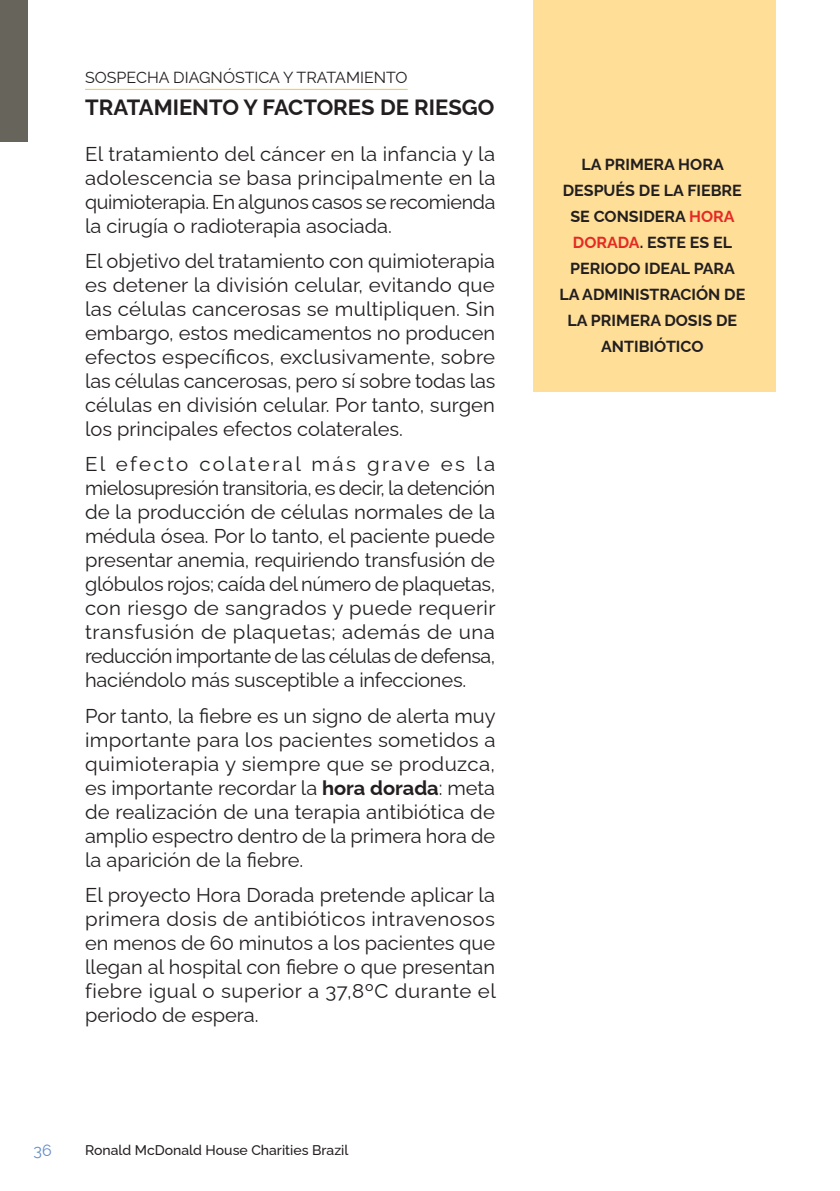
<style>
.page{position:relative;width:840px;height:1191px;background:#fff}
.page>*{position:absolute;margin:0;border:0;box-sizing:border-box;transform-origin:0 0}
.t1{font:700 22px "Raleway";color:#231f20}
.t2{font:20px/24px "Raleway";color:#231f20;text-align:justify}
.t3{font:700 16px/26px "Raleway";color:#231f20;text-align:center}
.t4{font:16px "Raleway";color:#231f20}
.t5{font:16px "Raleway";color:#628cc8}
.t6{font:500 14px "Raleway";color:#231f20}
.s1{font-weight:700}
.s2{color:#e42a25}
</style>
<div class="page">
<div style="left:0;top:0;width:28px;height:142px;background:#67645c"></div>
<hr style="left:85px;top:89px;width:322px;height:1px;background:#fec627">
<div style="left:533px;top:0;width:242px;height:391px;background:#ffdf98"></div>
<p class="t4" style="left:85px;top:65px;width:324px">SOSPECHA DIAGNÓSTICA Y TRATAMIENTO</p>
<p class="t1" style="left:85px;top:90px;width:410px">TRATAMIENTO Y FACTORES DE RIESGO</p>
<p class="t2" style="left:85px;top:139px;width:411px">El tratamiento del cáncer en la infancia y la adolescencia se basa principalmente en la quimioterapia. En algunos casos se recomienda la cirugía o radioterapia asociada.</p>
<p class="t2" style="left:85px;top:247px;width:411px">El objetivo del tratamiento con quimioterapia es detener la división celular, evitando que las células cancerosas se multipliquen. Sin embargo, estos medicamentos no producen efectos específicos, exclusivamente, sobre las células cancerosas, pero sí sobre todas las células en división celular. Por tanto, surgen los principales efectos colaterales.</p>
<p class="t2" style="left:85px;top:450px;width:412px">El efecto colateral más grave es la mielosupresión transitoria, es decir, la detención de la producción de células normales de la médula ósea. Por lo tanto, el paciente puede presentar anemia, requiriendo transfusión de glóbulos rojos; caída del número de plaquetas, con riesgo de sangrados y puede requerir transfusión de plaquetas; además de una reducción importante de las células de defensa, haciéndolo más susceptible a infecciones.</p>
<p class="t2" style="left:85px;top:701px;width:412px">Por tanto, la fiebre es un signo de alerta muy importante para los pacientes sometidos a quimioterapia y siempre que se produzca, es importante recordar la <span class="s1">hora dorada</span>: meta de realización de una terapia antibiótica de amplio espectro dentro de la primera hora de la aparición de la fiebre.</p>
<p class="t2" style="left:85px;top:881px;width:412px">El proyecto Hora Dorada pretende aplicar la primera dosis de antibióticos intravenosos en menos de 60 minutos a los pacientes que llegan al hospital con fiebre o que presentan fiebre igual o superior a 37,8ºC durante el periodo de espera.</p>
<p class="t5" style="left:33px;top:1137px;width:20px">36</p>
<p class="t6" style="left:85px;top:1138px;width:265px">Ronald McDonald House Charities Brazil</p>
<p class="t3" style="left:559px;top:149px;width:187px">LA PRIMERA HORA<br>DESPUÉS DE LA FIEBRE<br>SE CONSIDERA <span class="s2">HORA<br>DORADA</span>. ESTE ES EL<br>PERIODO IDEAL PARA<br>LA ADMINISTRACIÓN DE<br>LA PRIMERA DOSIS DE<br>ANTIBIÓTICO</p>
</div>
